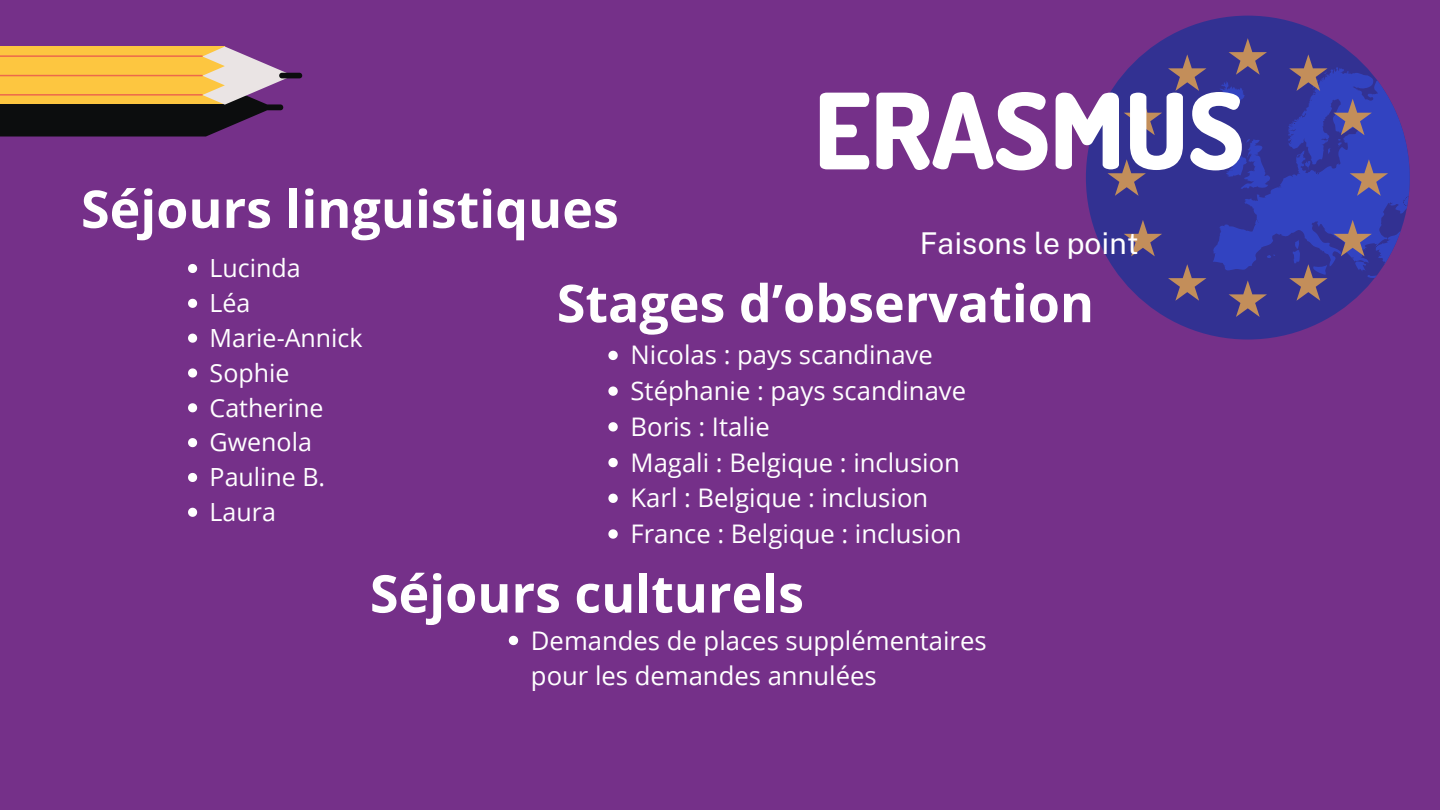
<style>
.page{position:relative;width:1440px;height:810px;background:#753089}
.page>*{position:absolute;margin:0;border:0;box-sizing:border-box;transform-origin:0 0}
.t1{font:800 105px "Dosis";color:#fff}
.t2{font:700 52px "Open Sans";color:#fff}
.t3{font:30px "Public Sans";color:#fff}
.t4{font:25.6px/35.7px "Open Sans";color:#fff}
.t5{font:25px "Open Sans";color:#fff}
</style>
<div class="page">
<svg style="left:0;top:47px;width:293px;height:90px"></svg>
<div style="left:279px;top:73px;width:23px;height:5px;background:#0c0d0e;border-radius:3px"></div>
<hr style="left:0;top:55px;width:203px;height:2px;background:#ed684b">
<hr style="left:0;top:75px;width:203px;height:1px;background:#ed684b">
<hr style="left:0;top:94px;width:203px;height:2px;background:#ed684b">
<div style="left:1086px;top:16px;width:324px;height:324px;background:#323192;border-radius:50%"></div>
<svg style="left:1388px;top:96px;width:22px;height:163px;fill:#3243c1"></svg>
<svg style="left:1108px;top:38px;width:280px;height:279px"></svg>
<svg style="left:188px;top:264px;width:9px;height:9px"></svg>
<svg style="left:188px;top:299px;width:9px;height:9px"></svg>
<svg style="left:188px;top:334px;width:9px;height:9px"></svg>
<svg style="left:188px;top:368px;width:9px;height:10px"></svg>
<svg style="left:188px;top:403px;width:9px;height:9px"></svg>
<svg style="left:188px;top:438px;width:9px;height:9px"></svg>
<svg style="left:188px;top:473px;width:9px;height:9px"></svg>
<svg style="left:188px;top:508px;width:9px;height:9px"></svg>
<svg style="left:608px;top:351px;width:10px;height:9px"></svg>
<svg style="left:608px;top:386px;width:10px;height:10px"></svg>
<svg style="left:608px;top:422px;width:10px;height:10px"></svg>
<svg style="left:608px;top:458px;width:10px;height:9px"></svg>
<svg style="left:608px;top:494px;width:10px;height:9px"></svg>
<svg style="left:608px;top:529px;width:10px;height:10px"></svg>
<svg style="left:509px;top:636px;width:9px;height:9px"></svg>
<p class="t1" style="left:814px;top:62px;width:432px">ERASMUS</p>
<h1 class="t2" style="left:81px;top:172px;width:539px">Séjours linguistiques</h1>
<p class="t3" style="left:920px;top:226px;width:221px">Faisons le point</p>
<h2 class="t5" style="left:210px;top:251px;width:93px">Lucinda</h2>
<p class="t5" style="left:210px;top:285px;width:42px">Léa</p>
<p class="t5" style="left:210px;top:320px;width:154px">Marie-Annick</p>
<p class="t5" style="left:210px;top:355px;width:81px">Sophie</p>
<p class="t5" style="left:210px;top:390px;width:115px">Catherine</p>
<p class="t5" style="left:210px;top:425px;width:104px">Gwenola</p>
<p class="t5" style="left:210px;top:460px;width:117px">Pauline B.</p>
<p class="t5" style="left:210px;top:494px;width:68px">Laura</p>
<h3 class="t2" style="left:557px;top:267px;width:539px">Stages d’observation</h3>
<p class="t4" style="left:631px;top:337px;width:304px">Nicolas : pays scandinave</p>
<h2 class="t4" style="left:631px;top:372px;width:337px">Stéphanie : pays scandinave</h2>
<p class="t4" style="left:631px;top:408px;width:141px">Boris : Italie</p>
<p class="t4" style="left:631px;top:444px;width:331px">Magali : Belgique : inclusion</p>
<p class="t4" style="left:631px;top:480px;width:299px">Karl : Belgique : inclusion</p>
<p class="t4" style="left:631px;top:515px;width:332px">France : Belgique : inclusion</p>
<p class="t2" style="left:370px;top:557px;width:436px">Séjours culturels</p>
<p class="t4" style="left:531px;top:622px;width:457px">Demandes de places supplémentaires pour les demandes annulées</p>
</div>
